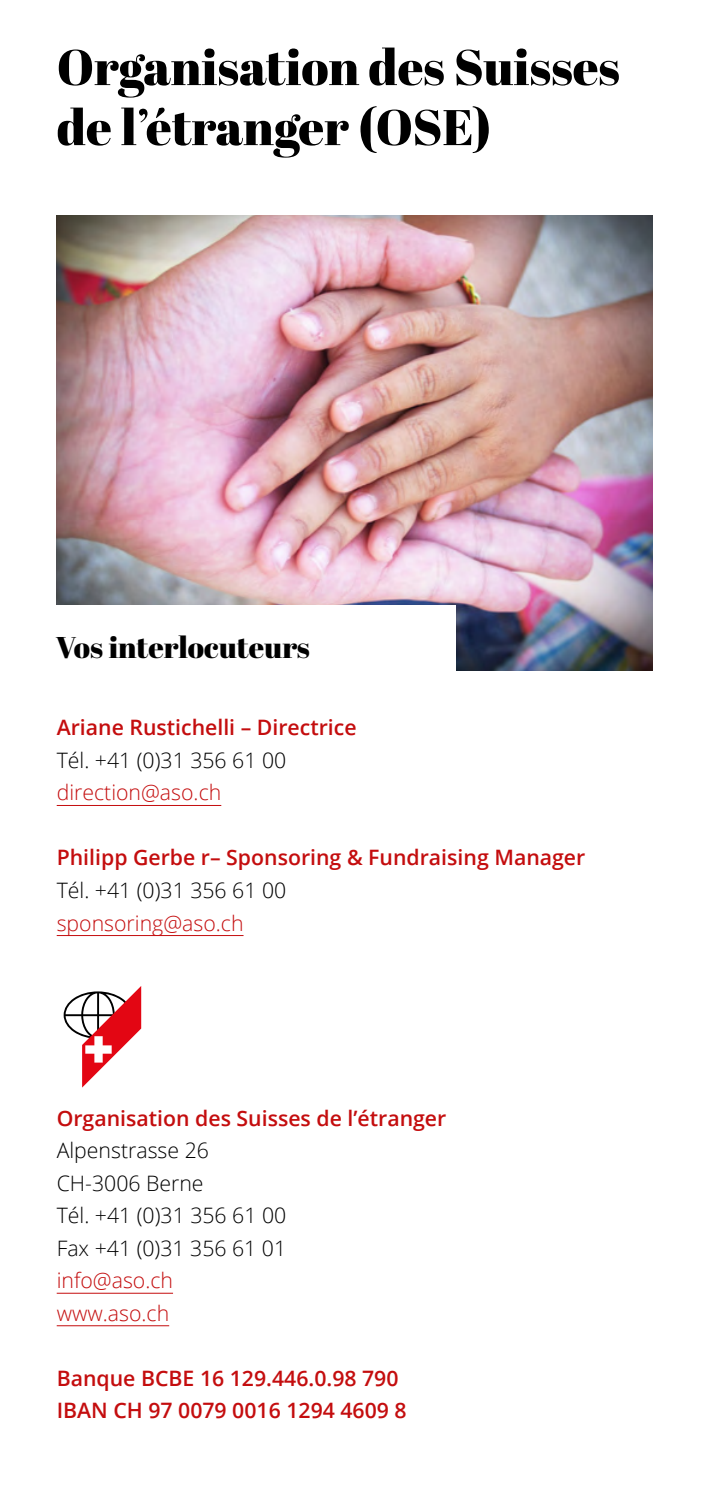
<style>
.page{position:relative;width:709px;height:1489px;background:#fff}
.page>*{position:absolute;margin:0;border:0;box-sizing:border-box;transform-origin:0 0}
.t1{font:50px/60px "Abril Fatface";color:#000}
.t2{font:30px "Abril Fatface";color:#000}
.t3{font:600 21.25px/32.5px "Open Sans";color:#c40d0e}
.t4{font:300 21.25px/32.5px "Open Sans";color:#000}
.t5{font:300 21.25px/32.5px "Open Sans";color:#c40d0e}
</style>
<div class="page">
<hr style="left:57px;top:805px;width:164px;height:1px;background:#c40d0e">
<hr style="left:57px;top:935px;width:186px;height:1px;background:#c40d0e">
<hr style="left:57px;top:1292px;width:116px;height:1px;background:#c40d0e">
<hr style="left:57px;top:1325px;width:112px;height:1px;background:#c40d0e">
<svg style="left:64px;top:986px;width:77px;height:101px"></svg>
<img style="left:57px;top:215px;width:595px;height:455px">
<div style="left:42px;top:605px;width:413px;height:84px;background:#fff"></div>
<h1 class="t1" style="left:57px;top:36px;width:564px">Organisation des Suisses de l’étranger (OSE)</h1>
<h2 class="t2" style="left:56px;top:626px;width:255px">Vos interlocuteurs</h2>
<p class="t3" style="left:57px;top:711px;width:301px">Ariane Rustichelli – Directrice</p>
<p class="t4" style="left:57px;top:743px;width:231px">Tél. +41 (0)31 356 61 00</p>
<p class="t5" style="left:57px;top:775px;width:166px">direction@aso.ch</p>
<p class="t3" style="left:57px;top:841px;width:530px">Philipp Gerbe r– Sponsoring &amp; Fundraising Manager</p>
<p class="t4" style="left:57px;top:873px;width:231px">Tél. +41 (0)31 356 61 00</p>
<p class="t5" style="left:57px;top:905px;width:188px">sponsoring@aso.ch</p>
<p class="t3" style="left:57px;top:1101px;width:391px">Organisation des Suisses de l’étranger</p>
<p class="t4" style="left:57px;top:1133px;width:231px">Alpenstrasse 26<br>CH-3006 Berne<br>Tél. +41 (0)31 356 61 00<br>Fax +41 (0)31 356 61 01</p>
<p class="t5" style="left:57px;top:1263px;width:118px">info@aso.ch www.aso.ch</p>
<p class="t3" style="left:57px;top:1361px;width:351px">Banque BCBE 16 129.446.0.98 790<br>IBAN CH 97 0079 0016 1294 4609 8</p>
</div>
